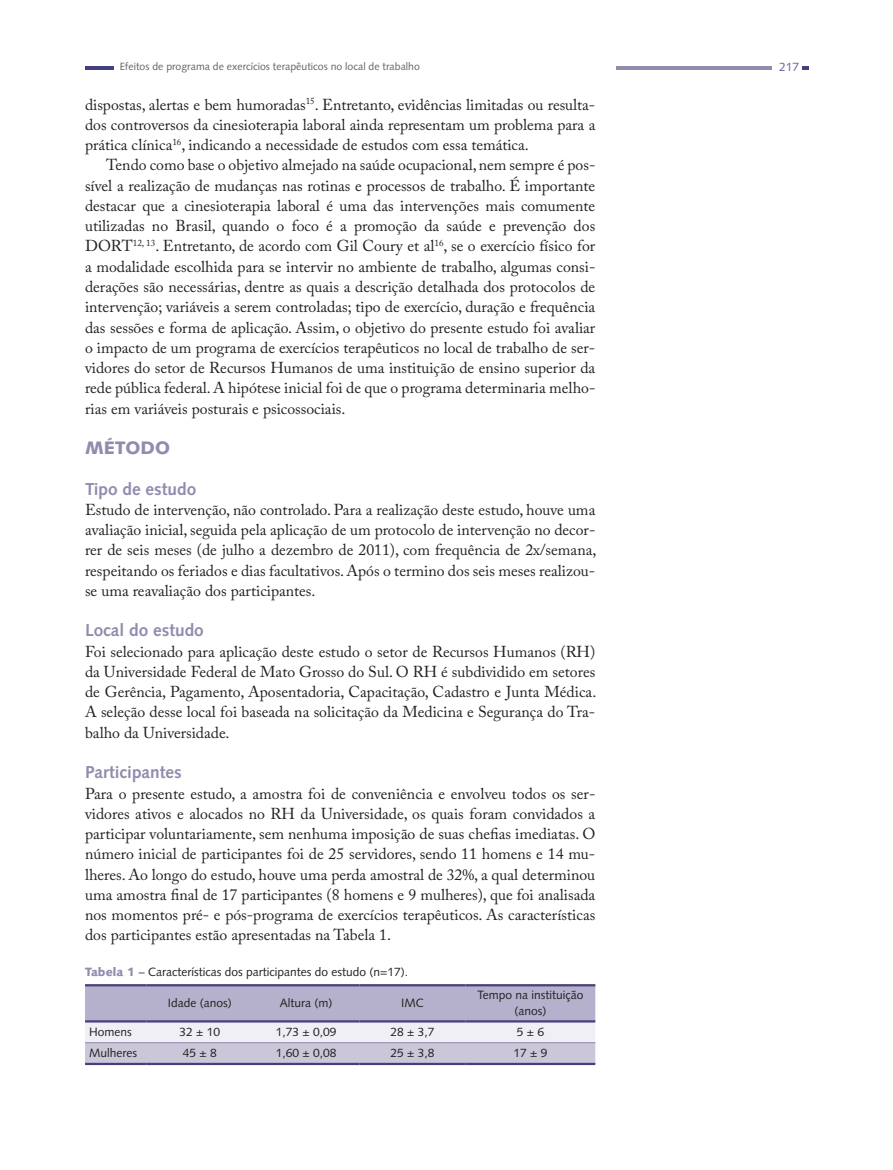
<style>
.page{position:relative;width:893px;height:1170px;background:#fff}
.page>*{position:absolute;margin:0;border:0;box-sizing:border-box;transform-origin:0 0}
.t1{font:900 18px "Syntax LT Std";color:#938bad}
.t2{font:700 17.25px "Syntax LT Std";color:#938bad}
.t3{font:15.75px/20.2px "Adobe Caslon Pro";color:#231f20;text-align:justify}
.t4{font:12px/16.5px "Syntax LT Std";color:#231f20;text-align:center}
.t5{font:12px "Syntax LT Std";color:#696195}
.t6{font:10.5px "Syntax LT Std";color:#636366}
.s1{font-weight:900;color:#938bad}
</style>
<div class="page">
<hr style="left:617px;top:66px;width:155px;height:4px;background:#938bad">
<hr style="left:85px;top:66px;width:29px;height:4px;background:#44407d">
<svg style="left:802px;top:66px;width:6px;height:4px"></svg>
<svg style="left:85px;top:986px;width:510px;height:76px"></svg>
<hr style="left:85px;top:984px;width:62px;height:2px;background:#44407d">
<hr style="left:147px;top:984px;width:106px;height:2px;background:#44407d">
<hr style="left:253px;top:984px;width:106px;height:2px;background:#44407d">
<hr style="left:359px;top:984px;width:107px;height:2px;background:#44407d">
<hr style="left:466px;top:984px;width:129px;height:2px;background:#44407d">
<hr style="left:85px;top:1020px;width:62px;height:2px;background:#44407d">
<hr style="left:147px;top:1020px;width:106px;height:2px;background:#44407d">
<hr style="left:253px;top:1020px;width:106px;height:2px;background:#44407d">
<hr style="left:359px;top:1020px;width:107px;height:2px;background:#44407d">
<hr style="left:466px;top:1020px;width:129px;height:2px;background:#44407d">
<hr style="left:85px;top:1042px;width:62px;height:1px;background:#938bad">
<hr style="left:147px;top:1042px;width:106px;height:1px;background:#938bad">
<hr style="left:253px;top:1042px;width:106px;height:1px;background:#938bad">
<hr style="left:359px;top:1042px;width:107px;height:1px;background:#938bad">
<hr style="left:466px;top:1042px;width:129px;height:1px;background:#938bad">
<hr style="left:85px;top:1062px;width:62px;height:2px;background:#44407d">
<hr style="left:147px;top:1062px;width:106px;height:2px;background:#44407d">
<hr style="left:253px;top:1062px;width:106px;height:2px;background:#44407d">
<hr style="left:359px;top:1062px;width:107px;height:2px;background:#44407d">
<hr style="left:466px;top:1062px;width:129px;height:2px;background:#44407d">
<p class="t6" style="left:120px;top:60px;width:302px">Efeitos de programa de exercícios terapêuticos no local de trabalho</p>
<p class="t5" style="left:779px;top:59px;width:22px">217</p>
<p class="t3" style="left:85px;top:94px;width:512px">dispostas, alertas e bem humoradas<sup>15</sup>. Entretanto, evidências limitadas ou resulta&shy;dos controversos da cinesioterapia laboral ainda representam um problema para a prática clínica<sup>16</sup>, indicando a necessidade de estudos com essa temática.</p>
<p class="t3" style="left:85px;top:155px;width:512px;text-indent:21px">Tendo como base o objetivo almejado na saúde ocupacional, nem sempre é pos&shy;sível a realização de mudanças nas rotinas e processos de trabalho. É importante destacar que a cinesioterapia laboral é uma das intervenções mais comumente utilizadas no Brasil, quando o foco é a promoção da saúde e prevenção dos DORT<sup>12,</sup> <sup>13</sup>. Entretanto, de acordo com Gil Coury et al<sup>16</sup>, se o exercício físico for a modalidade escolhida para se intervir no ambiente de trabalho, algumas consi&shy;derações são necessárias, dentre as quais a descrição detalhada dos protocolos de intervenção; variáveis a serem controladas; tipo de exercício, duração e frequência das sessões e forma de aplicação. Assim, o objetivo do presente estudo foi avaliar o impacto de um programa de exercícios terapêuticos no local de trabalho de ser&shy;vidores do setor de Recursos Humanos de uma instituição de ensino superior da rede pública federal. A hipótese inicial foi de que o programa determinaria melho&shy;rias em variáveis posturais e psicossociais.</p>
<p class="t1" style="left:85px;top:437px;width:86px">MÉTODO</p>
<p class="t2" style="left:85px;top:478px;width:113px">Tipo de estudo</p>
<p class="t3" style="left:85px;top:499px;width:513px">Estudo de intervenção, não controlado. Para a realização deste estudo, houve uma avaliação inicial, seguida pela aplicação de um protocolo de intervenção no decor&shy;rer de seis meses (de julho a dezembro de 2011), com frequência de 2x/semana, respeitando os feriados e dias facultativos. Após o termino dos seis meses realizou&shy;se uma reavaliação dos participantes.</p>
<p class="t2" style="left:85px;top:620px;width:120px">Local do estudo</p>
<p class="t3" style="left:85px;top:641px;width:513px">Foi selecionado para aplicação deste estudo o setor de Recursos Humanos (RH) da Universidade Federal de Mato Grosso do Sul. O RH é subdividido em setores de Gerência, Pagamento, Aposentadoria, Capacitação, Cadastro e Junta Médica.<br>A seleção desse local foi baseada na solicitação da Medicina e Segurança do Tra&shy;balho da Universidade.</p>
<p class="t2" style="left:85px;top:762px;width:98px">Participantes</p>
<p class="t3" style="left:85px;top:782px;width:512px">Para o presente estudo, a amostra foi de conveniência e envolveu todos os ser&shy;vidores ativos e alocados no RH da Universidade, os quais foram convidados a participar voluntariamente, sem nenhuma imposição de suas chefias imediatas. O número inicial de participantes foi de 25 servidores, sendo 11 homens e 14 mu&shy;lheres. Ao longo do estudo, houve uma perda amostral de 32%, a qual determinou uma amostra final de 17 participantes (8 homens e 9 mulheres), que foi analisada nos momentos pré- e pós-programa de exercícios terapêuticos. As características dos participantes estão apresentadas na Tabela 1.</p>
<p class="t4" style="left:85px;top:963px;width:325px"><span class="s1">Tabela 1 –</span> Características dos participantes do estudo (n=17).</p>
<p class="t4" style="left:168px;top:994px;width:66px">Idade (anos)</p>
<p class="t4" style="left:280px;top:994px;width:54px">Altura (m)</p>
<p class="t4" style="left:401px;top:994px;width:24px">IMC</p>
<p class="t4" style="left:477px;top:986px;width:108px">Tempo na instituição (anos)</p>
<p class="t4" style="left:89px;top:1023px;width:44px">Homens</p>
<p class="t4" style="left:180px;top:1023px;width:42px">32 ± 10</p>
<p class="t4" style="left:276px;top:1023px;width:62px">1,73 ± 0,09</p>
<p class="t4" style="left:390px;top:1023px;width:45px">28 ± 3,7</p>
<p class="t4" style="left:517px;top:1023px;width:29px">5 ± 6</p>
<p class="t4" style="left:89px;top:1044px;width:49px">Mulheres</p>
<p class="t4" style="left:183px;top:1044px;width:35px">45 ± 8</p>
<p class="t4" style="left:276px;top:1044px;width:62px">1,60 ± 0,08</p>
<p class="t4" style="left:390px;top:1044px;width:45px">25 ± 3,8</p>
<p class="t4" style="left:513px;top:1044px;width:35px">17 ± 9</p>
</div>
